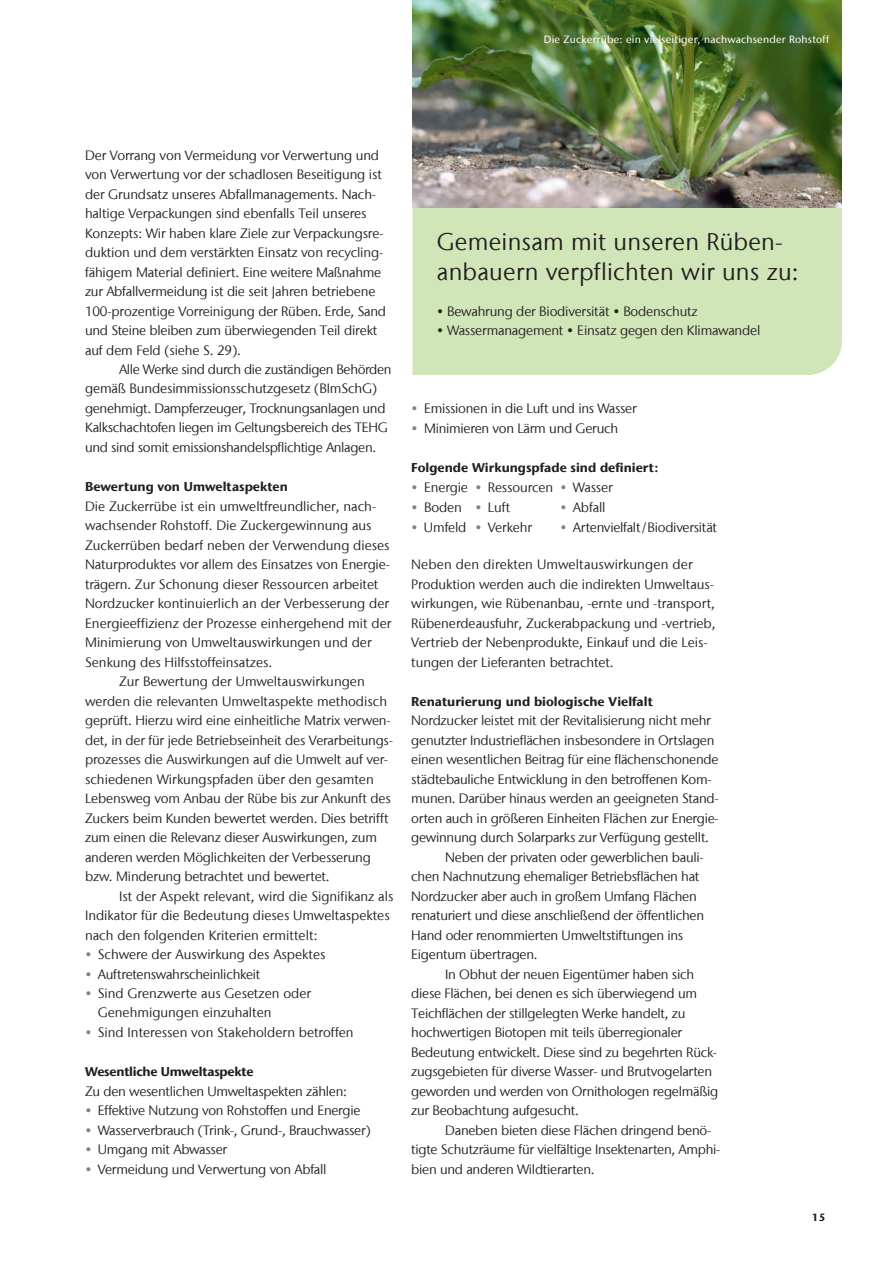
<style>
.page{position:relative;width:893px;height:1263px;background:#fff}
.page>*{position:absolute;margin:0;border:0;box-sizing:border-box;transform-origin:0 0}
.t1{font:24px/30px "Stone Sans IIITC Com";letter-spacing:.01em;color:#231f20}
.t2{font:13.5px/19.5px "Stone Sans IIITC Com";letter-spacing:-.015em;color:#231f20}
.t3{font:700 12.75px "Stone Sans IIITC Com";color:#231f20}
.t4{font:700 12.75px "Stone Sans IIITC Com";letter-spacing:-.02em;color:#231f20}
.t5{font:500 10.5px "Stone Sans IIITC Com";letter-spacing:.02em;color:#fff}
.t6{font:700 10.5px "Stone Sans IIITC Com";color:#231f20}
.s1{color:#808285}
</style>
<div class="page">
<div style="left:412px;top:208px;width:430px;height:167px;background:#d0e6b8"></div>
<img style="left:412px;top:0;width:430px;height:208px">
<p class="t5" style="left:544px;top:32px;width:287px">Die Zuckerrübe: ein vielseitiger, nachwachsender Rohstoff</p>
<p class="t2" style="left:85px;top:145px;width:303px">Der Vorrang von Vermeidung vor Verwertung und von Verwertung vor der schadlosen Beseitigung ist der Grundsatz unseres Abfallmanagements. Nach&shy;haltige Verpackungen sind ebenfalls Teil unseres Konzepts: Wir haben klare Ziele zur Verpackungsre&shy;duktion und dem verstärkten Einsatz von recycling&shy;fähigem Material definiert. Eine weitere Maßnahme zur Abfallvermeidung ist die seit Jahren betriebene 100-prozentige Vorreinigung der Rüben. Erde, Sand und Steine bleiben zum überwiegenden Teil direkt auf dem Feld (siehe S. 29).</p>
<p class="t2" style="left:85px;top:359px;width:308px;text-indent:34px">Alle Werke sind durch die zuständigen Behörden gemäß Bundesimmissionsschutzgesetz (BImSchG) genehmigt. Dampferzeuger, Trocknungsanlagen und Kalkschachtofen liegen im Geltungsbereich des TEHG und sind somit emissionshandelspflichtige Anlagen.</p>
<p class="t3" style="left:85px;top:478px;width:204px">Bewertung von Umweltaspekten</p>
<p class="t2" style="left:85px;top:496px;width:293px">Die Zuckerrübe ist ein umweltfreundlicher, nach-</p>
<p class="t2" style="left:85px;top:515px;width:288px">wachsender Rohstoff. Die Zuckergewinnung aus</p>
<p class="t2" style="left:85px;top:535px;width:306px">Zuckerrüben bedarf neben der Verwendung dieses</p>
<p class="t2" style="left:85px;top:554px;width:306px">Naturproduktes vor allem des Einsatzes von Energie-</p>
<p class="t2" style="left:85px;top:574px;width:295px">trägern. Zur Schonung dieser Ressourcen arbeitet</p>
<p class="t2" style="left:85px;top:593px;width:306px">Nordzucker kontinuierlich an der Verbesserung der</p>
<p class="t2" style="left:85px;top:613px;width:308px">Energieeffizienz der Prozesse einhergehend mit der</p>
<p class="t2" style="left:85px;top:632px;width:288px">Minimierung von Umweltauswirkungen und der</p>
<p class="t2" style="left:85px;top:652px;width:189px">Senkung des Hilfsstoffeinsatzes.</p>
<p class="t2" style="left:119px;top:671px;width:247px">Zur Bewertung der Umweltauswirkungen</p>
<p class="t2" style="left:85px;top:691px;width:303px">werden die relevanten Umweltaspekte methodisch</p>
<p class="t2" style="left:85px;top:710px;width:307px">geprüft. Hierzu wird eine einheitliche Matrix verwen-</p>
<p class="t2" style="left:85px;top:730px;width:309px">det, in der für jede Betriebseinheit des Verarbeitungs-</p>
<p class="t2" style="left:85px;top:749px;width:305px">prozesses die Auswirkungen auf die Umwelt auf ver-</p>
<p class="t2" style="left:85px;top:769px;width:290px">schiedenen Wirkungspfaden über den gesamten</p>
<p class="t2" style="left:85px;top:788px;width:307px">Lebensweg vom Anbau der Rübe bis zur Ankunft des</p>
<p class="t2" style="left:85px;top:808px;width:305px">Zuckers beim Kunden bewertet werden. Dies betrifft</p>
<p class="t2" style="left:85px;top:827px;width:293px">zum einen die Relevanz dieser Auswirkungen, zum</p>
<p class="t2" style="left:85px;top:847px;width:287px">anderen werden Möglichkeiten der Verbesserung</p>
<p class="t2" style="left:85px;top:866px;width:246px">bzw. Minderung betrachtet und bewertet.</p>
<p class="t2" style="left:119px;top:886px;width:276px">Ist der Aspekt relevant, wird die Signifikanz als</p>
<p class="t2" style="left:85px;top:905px;width:306px">Indikator für die Bedeutung dieses Umweltaspektes</p>
<p class="t2" style="left:85px;top:925px;width:234px">nach den folgenden Kriterien ermittelt:</p>
<p class="t2" style="left:85px;top:944px;width:242px"><span class="s1">•</span> Schwere der Auswirkung des Aspektes</p>
<p class="t2" style="left:85px;top:964px;width:177px"><span class="s1">•</span> Auftretenswahrscheinlichkeit</p>
<p class="t2" style="left:98px;top:983px;width:215px;text-indent:-13px"><span class="s1">•</span> Sind Grenzwerte aus Gesetzen oder<br>Genehmigungen einzuhalten</p>
<p class="t2" style="left:85px;top:1022px;width:270px"><span class="s1">•</span> Sind Interessen von Stakeholdern betroffen</p>
<p class="t4" style="left:85px;top:1063px;width:170px">Wesentliche Umweltaspekte</p>
<p class="t2" style="left:85px;top:1081px;width:263px">Zu den wesentlichen Umweltaspekten zählen:</p>
<p class="t2" style="left:85px;top:1100px;width:277px"><span class="s1">•</span> Effektive Nutzung von Rohstoffen und Energie</p>
<p class="t2" style="left:85px;top:1120px;width:287px"><span class="s1">•</span> Wasserverbrauch (Trink-, Grund-, Brauchwasser)</p>
<p class="t2" style="left:85px;top:1139px;width:144px"><span class="s1">•</span> Umgang mit Abwasser</p>
<p class="t2" style="left:85px;top:1159px;width:243px"><span class="s1">•</span> Vermeidung und Verwertung von Abfall</p>
<h1 class="t1" style="left:437px;top:226px;width:363px">Gemeinsam mit unseren Rüben&shy;anbauern verpflichten wir uns zu:</h1>
<p class="t2" style="left:437px;top:301px;width:262px">• Bewahrung der Biodiversität • Bodenschutz</p>
<p class="t2" style="left:437px;top:320px;width:325px">• Wassermanagement • Einsatz gegen den Klimawandel</p>
<p class="t2" style="left:411px;top:398px;width:227px"><span class="s1">•</span> Emissionen in die Luft und ins Wasser</p>
<p class="t2" style="left:411px;top:418px;width:208px"><span class="s1">•</span> Minimieren von Lärm und Geruch</p>
<p class="t3" style="left:411px;top:459px;width:249px">Folgende Wirkungspfade sind definiert:</p>
<p class="t2" style="left:411px;top:477px;width:203px"><span class="s1">•</span> Energie <span class="s1">•</span> Ressourcen <span class="s1">•</span> Wasser</p>
<p class="t2" style="left:411px;top:497px;width:101px"><span class="s1">•</span> Boden <span class="s1">•</span> Luft</p>
<p class="t2" style="left:560px;top:497px;width:47px"><span class="s1">•</span> Abfall</p>
<p class="t2" style="left:411px;top:518px;width:122px"><span class="s1">•</span> Umfeld <span class="s1">•</span> Verkehr</p>
<p class="t2" style="left:560px;top:518px;width:159px"><span class="s1">•</span> Artenvielfalt/Biodiversität</p>
<p class="t2" style="left:411px;top:554px;width:306px">Neben den direkten Umweltauswirkungen der Produktion werden auch die indirekten Umweltaus&shy;wirkungen, wie Rübenanbau, -ernte und -transport, Rübenerdeausfuhr, Zuckerabpackung und -vertrieb, Vertrieb der Nebenprodukte, Einkauf und die Leis&shy;tungen der Lieferanten betrachtet.</p>
<p class="t3" style="left:411px;top:693px;width:243px">Renaturierung und biologische Vielfalt</p>
<p class="t2" style="left:411px;top:710px;width:301px">Nordzucker leistet mit der Revitalisierung nicht mehr</p>
<p class="t2" style="left:411px;top:730px;width:305px">genutzter Industrieflächen insbesondere in Ortslagen</p>
<p class="t2" style="left:411px;top:749px;width:309px">einen wesentlichen Beitrag für eine flächenschonende</p>
<p class="t2" style="left:411px;top:769px;width:302px">städtebauliche Entwicklung in den betroffenen Kom-</p>
<p class="t2" style="left:411px;top:788px;width:309px">munen. Darüber hinaus werden an geeigneten Stand-</p>
<p class="t2" style="left:411px;top:808px;width:309px">orten auch in größeren Einheiten Flächen zur Energie-</p>
<p class="t2" style="left:411px;top:827px;width:299px">gewinnung durch Solarparks zur Verfügung gestellt.</p>
<p class="t2" style="left:445px;top:847px;width:260px">Neben der privaten oder gewerblichen bauli-</p>
<p class="t2" style="left:411px;top:866px;width:290px">chen Nachnutzung ehemaliger Betriebsflächen hat</p>
<p class="t2" style="left:411px;top:886px;width:287px">Nordzucker aber auch in großem Umfang Flächen</p>
<p class="t2" style="left:411px;top:905px;width:294px">renaturiert und diese anschließend der öffentlichen</p>
<p class="t2" style="left:411px;top:925px;width:273px">Hand oder renommierten Umweltstiftungen ins</p>
<p class="t2" style="left:411px;top:944px;width:128px">Eigentum übertragen.</p>
<p class="t2" style="left:445px;top:964px;width:250px">In Obhut der neuen Eigentümer haben sich</p>
<p class="t2" style="left:411px;top:983px;width:287px">diese Flächen, bei denen es sich überwiegend um</p>
<p class="t2" style="left:411px;top:1003px;width:276px">Teichflächen der stillgelegten Werke handelt, zu</p>
<p class="t2" style="left:411px;top:1022px;width:272px">hochwertigen Biotopen mit teils überregionaler</p>
<p class="t2" style="left:411px;top:1042px;width:307px">Bedeutung entwickelt. Diese sind zu begehrten Rück-</p>
<p class="t2" style="left:411px;top:1061px;width:302px">zugsgebieten für diverse Wasser- und Brutvogelarten</p>
<p class="t2" style="left:411px;top:1081px;width:309px">geworden und werden von Ornithologen regelmäßig</p>
<p class="t2" style="left:411px;top:1100px;width:169px">zur Beobachtung aufgesucht.</p>
<p class="t2" style="left:445px;top:1120px;width:267px">Daneben bieten diese Flächen dringend benö-</p>
<p class="t2" style="left:411px;top:1139px;width:311px">tigte Schutzräume für vielfältige Insektenarten, Amphi-</p>
<p class="t2" style="left:411px;top:1159px;width:185px">bien und anderen Wildtierarten.</p>
<p class="t6" style="left:812px;top:1210px;width:15px">15</p>
</div>
